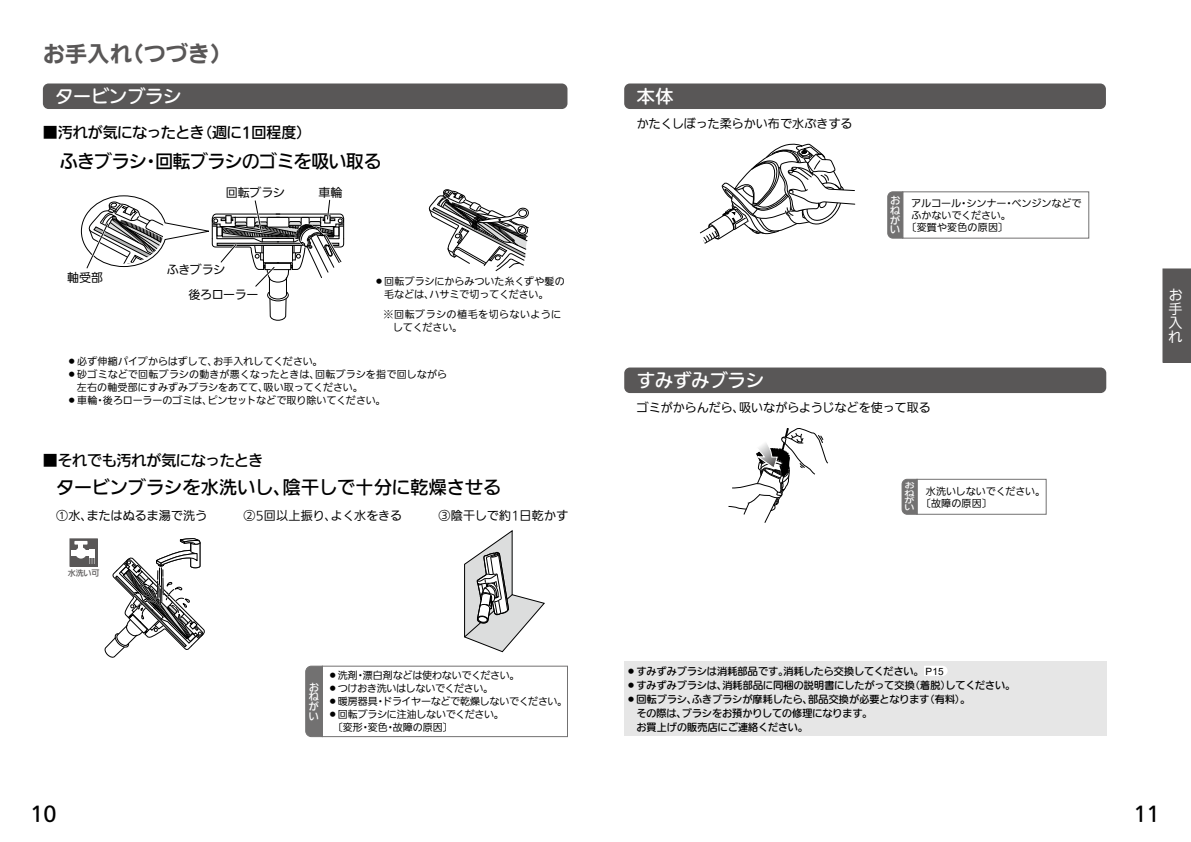
<style>
.page{position:relative;width:1191px;height:842px;background:#fff}
.page>*{position:absolute;margin:0;border:0;box-sizing:border-box;transform-origin:0 0}
.t1{font:700 22px "Iwa UD Go Dsp Pro";letter-spacing:.02em;color:#595757}
.t2{font:500 20px "Iwa UD Go Dsp Pro";color:#000}
.t3{font:500 18px "Iwa UD Go Dsp Pro";letter-spacing:-.005em;color:#000}
.t4{font:500 18px "Iwa UDR Go Pro";letter-spacing:.005em;color:#fff}
.t5{font:500 15px "Iwa UD Go Dsp Pro";letter-spacing:-.015em;color:#000}
.t6{font:100 14px/13.9px "Iwa UD Go Dsp Pro";color:#fff;text-align:justify}
.t7{font:100 12px "Iwa UD Go Dsp Pro";color:#000}
.t8{font:100 12px "Iwa UD Go Dsp Pro";letter-spacing:.02em;color:#000}
.t9{font:100 10px/13px "Iwa UD Go Dsp Pro";color:#000}
.t10{font:500 10px/14px "Iwa UDR Go Pro";letter-spacing:.01em;color:#000}
.t11{font:100 10px/13px "Iwa UD Go Dsp Pro";letter-spacing:-.02em;color:#000}
.t12{font:100 10px "Iwa UD Go Dsp Pro";letter-spacing:-.03em;color:#000}
.t13{font:100 10px/13px "Iwa UD Go Dsp Pro";letter-spacing:.04em;color:#000}
.t14{font:500 10px/9.8px "Iwa UD Go Dsp Pro";color:#fff;text-align:justify}
.t15{font:500 8px "Iwa UD Go Dsp Pro";color:#595757}
.t16{font:500 7.5px/7.3px "Iwa UD Go Dsp Pro";color:#fff;text-align:justify;scale:1.33 1}
.s1{font-family:"Arial";font-weight:400}
</style>
<div class="page">
<div style="left:1162px;top:269px;width:29px;height:93px;background:#595757"></div>
<svg style="left:429px;top:189px;width:100px;height:82px"></svg>
<svg style="left:700px;top:143px;width:155px;height:101px"></svg>
<svg style="left:728px;top:428px;width:100px;height:95px"></svg>
<svg style="left:464px;top:530px;width:81px;height:122px"></svg>
<div style="left:43px;top:83px;width:524px;height:26px;background:#595757;border-radius:6px"></div>
<svg style="left:305px;top:665px;width:18px;height:73px"></svg>
<div style="left:322px;top:666px;width:246px;height:71px;border:1px solid #727171"></div>
<svg style="left:81px;top:195px;width:263px;height:126px"></svg>
<div style="left:624px;top:367px;width:482px;height:26px;background:#595757;border-radius:6px"></div>
<div style="left:624px;top:83px;width:482px;height:26px;background:#595757;border-radius:6px"></div>
<svg style="left:887px;top:191px;width:15px;height:48px"></svg>
<div style="left:902px;top:191px;width:187px;height:48px;border:1px solid #727171"></div>
<svg style="left:901px;top:478px;width:17px;height:37px"></svg>
<div style="left:916px;top:479px;width:130px;height:36px;border:1px solid #727171"></div>
<div style="left:624px;top:661px;width:482px;height:75px;background:#e6e6e6"></div>
<svg style="left:924px;top:666px;width:23px;height:10px"></svg>
<svg style="left:69px;top:538px;width:136px;height:120px"></svg>
<h1 class="t1" style="left:43px;top:37px;width:191px">お手入れ（つづき）</h1>
<h3 class="t4" style="left:55px;top:83px;width:127px">タービンブラシ</h3>
<h3 class="t5" style="left:43px;top:121px;width:270px">■汚れが気になったとき（週に1回程度）</h3>
<h3 class="t3" style="left:60px;top:147px;width:323px">ふきブラシ・回転ブラシのゴミを吸い取る</h3>
<p class="t7" style="left:318px;top:185px;width:25px">車輪</p>
<p class="t7" style="left:226px;top:185px;width:61px">回転ブラシ</p>
<p class="t7" style="left:67px;top:269px;width:37px">軸受部</p>
<p class="t7" style="left:167px;top:261px;width:60px">ふきブラシ</p>
<p class="t7" style="left:188px;top:286px;width:71px">後ろローラー</p>
<p class="t9" style="left:374px;top:276px;width:192px;text-align:center">●回転ブラシにからみついた糸くずや髪の毛などは、ハサミで切ってください。</p>
<p class="t13" style="left:393px;top:309px;width:169px;text-indent:-10px">※回転ブラシの植毛を切らないようにしてください。</p>
<p class="t9" style="left:67px;top:356px;width:257px">●必ず伸縮パイプからはずして、お手入れしてください。</p>
<p class="t9" style="left:77px;top:369px;width:372px;text-indent:-10px">●砂ゴミなどで回転ブラシの動きが悪くなったときは、回転ブラシを指で回しながら左右の軸受部にすみずみブラシをあてて、吸い取ってください。</p>
<p class="t9" style="left:67px;top:395px;width:320px">●車輪・後ろローラーのゴミは、ピンセットなどで取り除いてください。</p>
<h3 class="t5" style="left:43px;top:449px;width:222px">■それでも汚れが気になったとき</h3>
<h3 class="t3" style="left:56px;top:474px;width:446px">タービンブラシを水洗いし、陰干しで十分に乾燥させる</h3>
<p class="t7" style="left:56px;top:507px;width:152px">①水、またはぬるま湯で洗う</p>
<p class="t7" style="left:243px;top:507px;width:160px">②5回以上振り、よく水をきる</p>
<p class="t8" style="left:438px;top:507px;width:131px">③陰干しで約1日乾かす</p>
<p class="t15" style="left:68px;top:566px;width:33px">水洗い可</p>
<h3 class="t4" style="left:637px;top:83px;width:38px">本体</h3>
<p class="t7" style="left:637px;top:115px;width:217px">かたくしぼった柔らかい布で水ぶきする</p>
<p class="t14" style="left:890px;top:195px;width:11px">おねがい</p>
<p class="t9" style="left:911px;top:197px;width:172px">アルコール・シンナー・ベンジンなどで</p>
<p class="t9" style="left:911px;top:209px;width:101px">ふかないでください。</p>
<p class="t9" style="left:906px;top:221px;width:103px">〔変質や変色の原因〕</p>
<h3 class="t4" style="left:637px;top:367px;width:128px">すみずみブラシ</h3>
<p class="t7" style="left:637px;top:399px;width:295px">ゴミがからんだら、吸いながらようじなどを使って取る</p>
<p class="t16" style="left:904px;top:482px;width:9px">おねがい</p>
<p class="t9" style="left:920px;top:485px;width:126px;line-height:12px;text-indent:5px">水洗いしないでください。〔故障の原因〕</p>
<h3 class="t6" style="left:1168px;top:289px;width:15px">お手入れ</h3>
<p class="t14" style="left:309px;top:682px;width:11px">おねがい</p>
<p class="t11" style="left:328px;top:669px;width:193px">●洗剤・漂白剤などは使わないでください。</p>
<p class="t12" style="left:328px;top:681px;width:167px">●つけおき洗いはしないでください。</p>
<p class="t12" style="left:328px;top:694px;width:241px">●暖房器具・ドライヤーなどで乾燥しないでください。</p>
<p class="t11" style="left:328px;top:708px;width:178px">●回転ブラシに注油しないでください。　〔変形・変色・故障の原因〕</p>
<p class="t10" style="left:626px;top:664px;width:319px">●すみずみブラシは消耗部品です。消耗したら交換してください。 <span class="s1">P15</span></p>
<p class="t10" style="left:626px;top:678px;width:390px">●すみずみブラシは、消耗部品に同梱の説明書にしたがって交換（着脱）してください。</p>
<p class="t10" style="left:626px;top:692px;width:346px">●回転ブラシ、ふきブラシが摩耗したら、部品交換が必要となります（有料）。　その際は、ブラシをお預かりしての修理になります。<br>　お買上げの販売店にご連絡ください。</p>
<h2 class="t2" style="left:30px;top:799px;width:28px">10</h2>
<h2 class="t2" style="left:1133px;top:799px;width:28px">11</h2>
</div>
